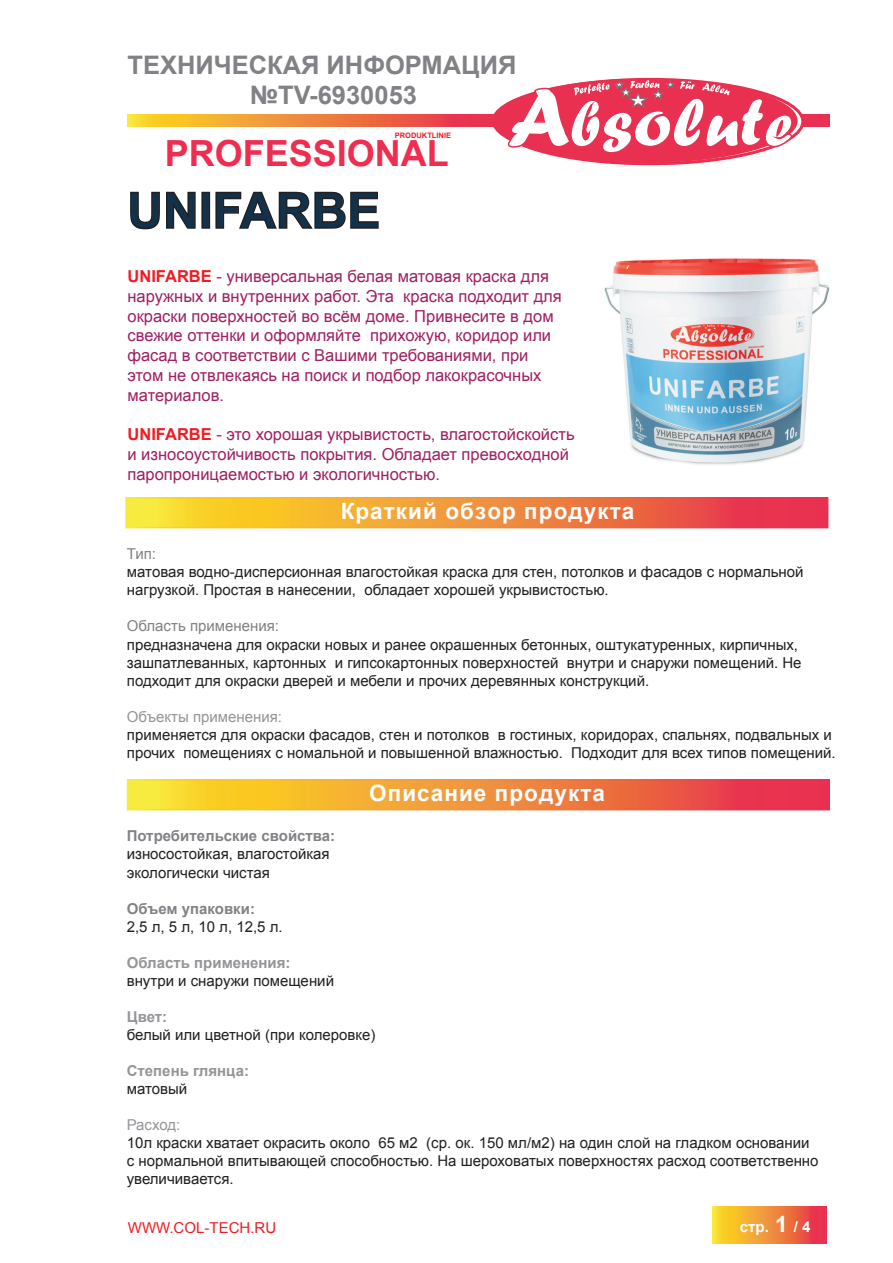
<style>
.page{position:relative;width:893px;height:1263px;background:#fff}
.page>*{position:absolute;margin:0;border:0;box-sizing:border-box;transform-origin:0 0}
.t1{font:700 49.5px "Arial";color:#12324c}
.t2{font:700 36px "Arial";color:#ee2d50}
.t3{font:700 25.5px/30.6px "Arial";color:#808285}
.t4{font:700 22.5px "Arial";letter-spacing:.045em;color:#fff}
.t5{font:16.5px/19.8px "Arial";color:#9e1f62}
.t6{font:15px/18px "Arial";color:#231f20}
.t7{font:700 15px "Arial";color:#808285}
.t8{font:700 15px "Arial";color:#939598}
.t9{font:15px "Arial";color:#939598}
.t10{font:15px "Arial";color:#808285}
.t11{font:15px "Arial";color:#ee1d23}
.t12{font:700 15px "Arial";color:#fff}
.t13{font:700 7.5px "Arial";color:#ee1d23}
.s1{font-weight:700;color:#ee1d23}
.s2{font-size:22.5px}
</style>
<div class="page">
<svg style="left:128px;top:114px;width:701px;height:12px;background:#ef7f3e"></svg>
<div style="left:492px;top:79px;width:306px;height:84px;background:#e93050;border-radius:50%"></div>
<svg style="left:507px;top:80px;width:286px;height:74px"></svg>
<svg style="left:128px;top:500px;width:697px;height:25px;background:#f08d3a"></svg>
<svg style="left:130px;top:782px;width:697px;height:25px;background:#f08d3a"></svg>
<svg style="left:713px;top:1207px;width:114px;height:37px;background:#f08a3a"></svg>
<svg style="left:130px;top:191px;width:66px;height:39px"></svg>
<div style="left:201px;top:192px;width:9px;height:37px;border:2px solid #231f20"></div>
<svg style="left:215px;top:191px;width:164px;height:38px"></svg>
<img style="left:604px;top:258px;width:225px;height:207px">
<h3 class="t3" style="left:250px;top:50px;width:268px;text-indent:-122px">ТЕХНИЧЕСКАЯ ИНФОРМАЦИЯ №TV-6930053</h3>
<p class="t13" style="left:395px;top:130px;width:58px">PRODUKTLINIE</p>
<h2 class="t2" style="left:165px;top:130px;width:286px">PROFESSIONAL</h2>
<h1 class="t1" style="left:127px;top:178px;width:254px">UNIFARBE</h1>
<p class="t5" style="left:128px;top:266px;width:436px"><span class="s1">UNIFARBE</span> - универсальная белая матовая краска для наружных и внутренних работ. Эта краска подходит для окраски поверхностей во всём доме. Привнесите в дом свежие оттенки и оформляйте прихожую, коридор или фасад в соответствии с Вашими требованиями, при этом не отвлекаясь на поиск и подбор лакокрасочных материалов.</p>
<p class="t5" style="left:128px;top:425px;width:449px"><span class="s1">UNIFARBE</span> - это хорошая укрывистость, влагостойскойсть и износоустойчивость покрытия. Обладает превосходной паропроницаемостью и экологичностью.</p>
<h3 class="t4" style="left:341px;top:496px;width:295px">Краткий обзор продукта</h3>
<p class="t10" style="left:127px;top:544px;width:31px">Тип:</p>
<p class="t6" style="left:127px;top:563px;width:678px">матовая водно-дисперсионная влагостойкая краска для стен, потолков и фасадов с нормальной нагрузкой. Простая в нанесении, обладает хорошей укрывистостью.</p>
<p class="t10" style="left:127px;top:616px;width:154px">Область применения:</p>
<p class="t6" style="left:127px;top:635px;width:676px">предназначена для окраски новых и ранее окрашенных бетонных, оштукатуренных, кирпичных, зашпатлеванных, картонных и гипсокартонных поверхностей внутри и снаружи помещений. Не подходит для окраски дверей и мебели и прочих деревянных конструкций.</p>
<p class="t9" style="left:127px;top:706px;width:157px">Объекты применения:</p>
<p class="t6" style="left:127px;top:725px;width:710px">применяется для окраски фасадов, стен и потолков в гостиных, коридорах, спальнях, подвальных и прочих помещениях с номальной и повышенной влажностью. Подходит для всех типов помещений.</p>
<h3 class="t4" style="left:369px;top:778px;width:237px">Описание продукта</h3>
<p class="t7" style="left:127px;top:826px;width:210px">Потребительские свойства:</p>
<p class="t6" style="left:127px;top:845px;width:204px">износостойкая, влагостойкая экологически чистая</p>
<p class="t7" style="left:127px;top:898px;width:130px">Объем упаковки:</p>
<p class="t6" style="left:127px;top:917px;width:157px">2,5 л, 5 л, 10 л, 12,5 л.</p>
<p class="t8" style="left:127px;top:952px;width:165px">Область применения:</p>
<p class="t6" style="left:127px;top:971px;width:209px">внутри и снаружи помещений</p>
<p class="t8" style="left:127px;top:1006px;width:42px">Цвет:</p>
<p class="t6" style="left:127px;top:1025px;width:250px">белый или цветной (при колеровке)</p>
<p class="t8" style="left:127px;top:1060px;width:124px">Степень глянца:</p>
<p class="t6" style="left:127px;top:1079px;width:62px">матовый</p>
<p class="t9" style="left:127px;top:1114px;width:55px">Расход:</p>
<p class="t6" style="left:127px;top:1133px;width:693px">10л краски хватает окрасить около 65 м2 (ср. ок. 150 мл/м2) на один слой на гладком основании с нормальной впитывающей способностью. На шероховатых поверхностях расход соответственно увеличивается.</p>
<p class="t11" style="left:128px;top:1217px;width:150px">WWW.COL-TECH.RU</p>
<p class="t12" style="left:740px;top:1216px;width:72px">стр. <span class="s2">1</span> / 4</p>
</div>
